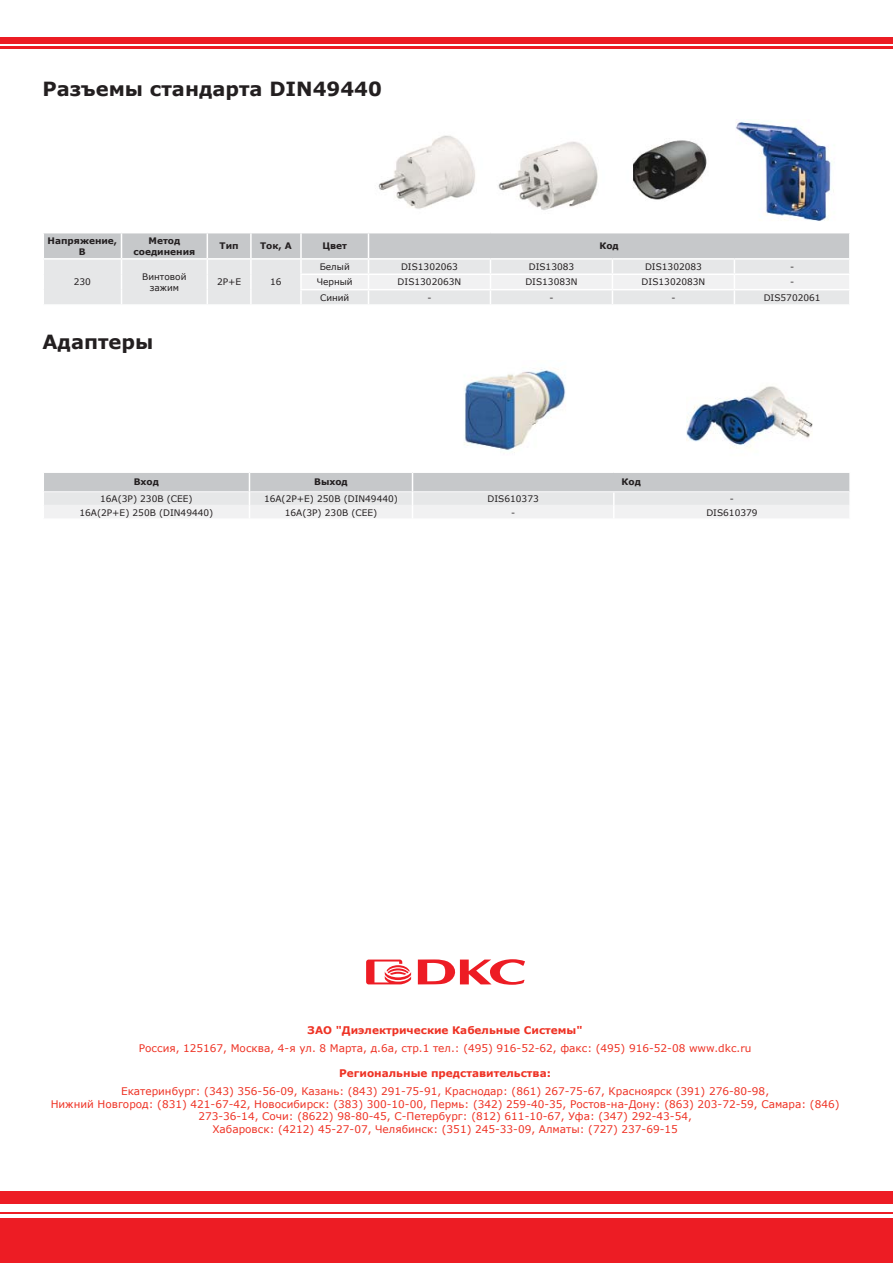
<style>
.page{position:relative;width:893px;height:1263px;background:#fff}
.page>*{position:absolute;margin:0;border:0;box-sizing:border-box;transform-origin:0 0}
.t1{font:700 19.5px "Verdana";color:#231f20}
.t2{font:10.5px/18px "Verdana";color:#ee3224;text-align:center}
.t3{font:9px/10.8px "Verdana";color:#231f20;text-align:center}
.t4{font:700 9px/10.8px "Verdana";color:#231f20;text-align:center}
.s1{font-weight:700}
</style>
<div class="page">
<div style="left:0;top:37px;width:893px;height:7px;background:#ec1c24"></div>
<hr style="left:0;top:46px;width:893px;height:3px;background:#ec1c24">
<div style="left:0;top:1192px;width:893px;height:71px;background:#ed1c24"></div>
<div style="left:0;top:1204px;width:893px;height:7px;background:#fff"></div>
<hr style="left:0;top:1214px;width:893px;height:3px;background:#fff">
<img style="left:498px;top:141px;width:100px;height:69px">
<img style="left:378px;top:135px;width:97px;height:74px">
<img style="left:633px;top:140px;width:74px;height:60px">
<img style="left:736px;top:119px;width:98px;height:102px">
<img style="left:464px;top:369px;width:102px;height:84px">
<img style="left:686px;top:386px;width:126px;height:62px">
<svg style="left:44px;top:472px;width:806px;height:46px"></svg>
<svg style="left:366px;top:960px;width:45px;height:24px"></svg>
<svg style="left:418px;top:959px;width:107px;height:26px"></svg>
<svg style="left:43px;top:233px;width:807px;height:71px"></svg>
<p class="t1" style="left:43px;top:76px;width:341px">Разъемы стандарта DIN49440</p>
<p class="t4" style="left:48px;top:235px;width:71px">Напряжение,<br>В</p>
<p class="t4" style="left:133px;top:235px;width:63px">Метод соединения</p>
<p class="t4" style="left:220px;top:240px;width:21px">Тип</p>
<p class="t4" style="left:260px;top:240px;width:33px">Ток, А</p>
<p class="t4" style="left:322px;top:240px;width:26px">Цвет</p>
<p class="t4" style="left:599px;top:240px;width:21px">Код</p>
<p class="t3" style="left:74px;top:276px;width:19px">230</p>
<p class="t3" style="left:142px;top:271px;width:46px">Винтовой зажим</p>
<p class="t3" style="left:217px;top:276px;width:26px">2P+E</p>
<p class="t3" style="left:270px;top:276px;width:13px">16</p>
<p class="t3" style="left:320px;top:261px;width:32px">Белый</p>
<p class="t3" style="left:401px;top:261px;width:58px">DIS1302063</p>
<p class="t3" style="left:529px;top:261px;width:47px">DIS13083</p>
<p class="t3" style="left:645px;top:261px;width:58px">DIS1302083</p>
<p class="t3" style="left:790px;top:261px;width:6px">-</p>
<p class="t3" style="left:317px;top:276px;width:38px">Черный</p>
<p class="t3" style="left:398px;top:276px;width:65px">DIS1302063N</p>
<p class="t3" style="left:525px;top:276px;width:54px">DIS13083N</p>
<p class="t3" style="left:642px;top:276px;width:65px">DIS1302083N</p>
<p class="t3" style="left:790px;top:276px;width:6px">-</p>
<p class="t3" style="left:320px;top:292px;width:31px">Синий</p>
<p class="t3" style="left:427px;top:292px;width:6px">-</p>
<p class="t3" style="left:549px;top:292px;width:6px">-</p>
<p class="t3" style="left:671px;top:292px;width:6px">-</p>
<p class="t3" style="left:764px;top:292px;width:58px">DIS5702061</p>
<p class="t1" style="left:43px;top:329px;width:112px">Адаптеры</p>
<p class="t4" style="left:134px;top:476px;width:27px">Вход</p>
<p class="t4" style="left:314px;top:476px;width:35px">Выход</p>
<p class="t4" style="left:622px;top:476px;width:21px">Код</p>
<p class="t3" style="left:100px;top:493px;width:94px">16A(3P) 230В (CEE)</p>
<p class="t3" style="left:264px;top:493px;width:135px">16A(2P+E) 250В (DIN49440)</p>
<p class="t3" style="left:487px;top:493px;width:53px">DIS610373</p>
<p class="t3" style="left:730px;top:493px;width:6px">-</p>
<p class="t3" style="left:79px;top:507px;width:135px">16A(2P+E) 250В (DIN49440)</p>
<p class="t3" style="left:285px;top:507px;width:94px">16A(3P) 230В (CEE)</p>
<p class="t3" style="left:511px;top:507px;width:6px">-</p>
<p class="t3" style="left:706px;top:507px;width:53px">DIS610379</p>
<p class="t2" style="left:139px;top:1021px;width:614px"><span class="s1">ЗАО "Диэлектрические Кабельные Системы"<br></span>Россия, 125167, Москва, 4-я ул. 8 Марта, д.6а, стр.1 тел.: (495) 916-52-62, факс: (495) 916-52-08 www.dkc.ru</p>
<p class="t2" style="left:121px;top:1064px;width:649px"><span class="s1">Региональные представительства:<br></span>Екатеринбург: (343) 356-56-09, Казань: (843) 291-75-91, Краснодар: (861) 267-75-67, Красноярск (391) 276-80-98,</p>
<p class="t2" style="left:51px;top:1097px;width:790px;line-height:12.6px">Нижний Новгород: (831) 421-67-42, Новосибирск: (383) 300-10-00, Пермь: (342) 259-40-35, Ростов-на-Дону: (863) 203-72-59, Самара: (846)<br>273-36-14, Сочи: (8622) 98-80-45, С-Петербург: (812) 611-10-67, Уфа: (347) 292-43-54,<br>Хабаровск: (4212) 45-27-07, Челябинск: (351) 245-33-09, Алматы: (727) 237-69-15</p>
</div>
